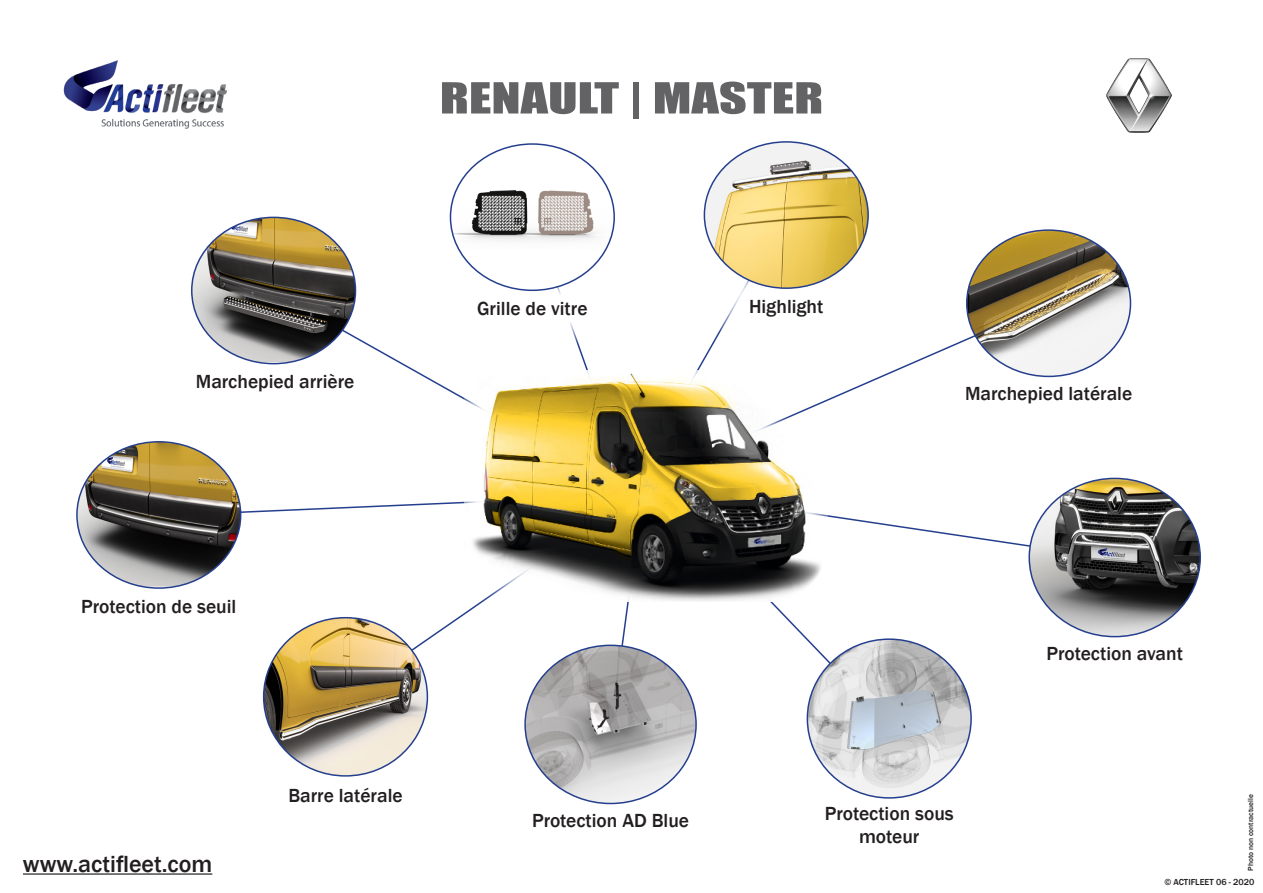
<style>
.page{position:relative;width:1263px;height:893px;background:#fff}
.page>*{position:absolute;margin:0;border:0;box-sizing:border-box;transform-origin:0 0}
.t1{font:39.6px "Impact";color:#636366;scale:1.36 1}
.t2{font:500 24px "Franklin Gothic";color:#231f20}
.t3{font:500 19.5px/23.4px "Franklin Gothic";color:#231f20;text-align:center}
.t4{font:500 9px "Franklin Gothic";color:#231f20}
.t5{font:500 7.5px "Franklin Gothic";color:#231f20}
.s1{font-style:inherit}
</style>
<div class="page">
<hr style="left:23px;top:873px;width:189px;height:2px;background:#231f20">
<img style="left:1106px;top:59px;width:65px;height:73px">
<img style="left:63px;top:60px;width:164px;height:69px">
<img style="left:77px;top:442px;width:164px;height:145px">
<img style="left:525px;top:645px;width:171px;height:158px">
<svg style="left:650px;top:515px;width:238px;height:208px"></svg>
<img style="left:1031px;top:478px;width:169px;height:159px">
<img style="left:704px;top:142px;width:164px;height:146px">
<img style="left:450px;top:144px;width:164px;height:145px">
<svg style="left:271px;top:289px;width:317px;height:111px"></svg>
<svg style="left:697px;top:302px;width:353px;height:185px"></svg>
<img style="left:464px;top:370px;width:364px;height:232px">
<img style="left:807px;top:639px;width:164px;height:159px">
<img style="left:264px;top:618px;width:163px;height:157px">
<img style="left:192px;top:217px;width:163px;height:145px">
<img style="left:967px;top:232px;width:163px;height:144px">
<p class="t3" style="left:196px;top:370px;width:160px">Marchepied arrière</p>
<p class="t1" style="left:440px;top:67px;width:283px">RENAULT | MASTER</p>
<p class="t3" style="left:477px;top:297px;width:112px">Grille de vitre</p>
<p class="t3" style="left:749px;top:295px;width:76px">Highlight</p>
<p class="t3" style="left:965px;top:382px;width:169px">Marchepied latérale</p>
<p class="t3" style="left:81px;top:594px;width:157px">Protection de seuil</p>
<p class="t2" style="left:23px;top:849px;width:191px">www.actifleet.com</p>
<p class="t3" style="left:288px;top:784px;width:116px">Barre latérale</p>
<p class="t3" style="left:532px;top:809px;width:159px">Protection AD Blue</p>
<p class="t3" style="left:825px;top:802px;width:130px">Protection sous moteur</p>
<p class="t3" style="left:1046px;top:642px;width:138px">Protection avant</p>
<p class="t5" style="left:1246px;top:871px;width:78px;rotate:-90deg">Photo non contractuelle</p>
<p class="t4" style="left:1164px;top:877px;width:92px"><span class="s1">©</span> ACTIFLEET 06 - 2020</p>
</div>
